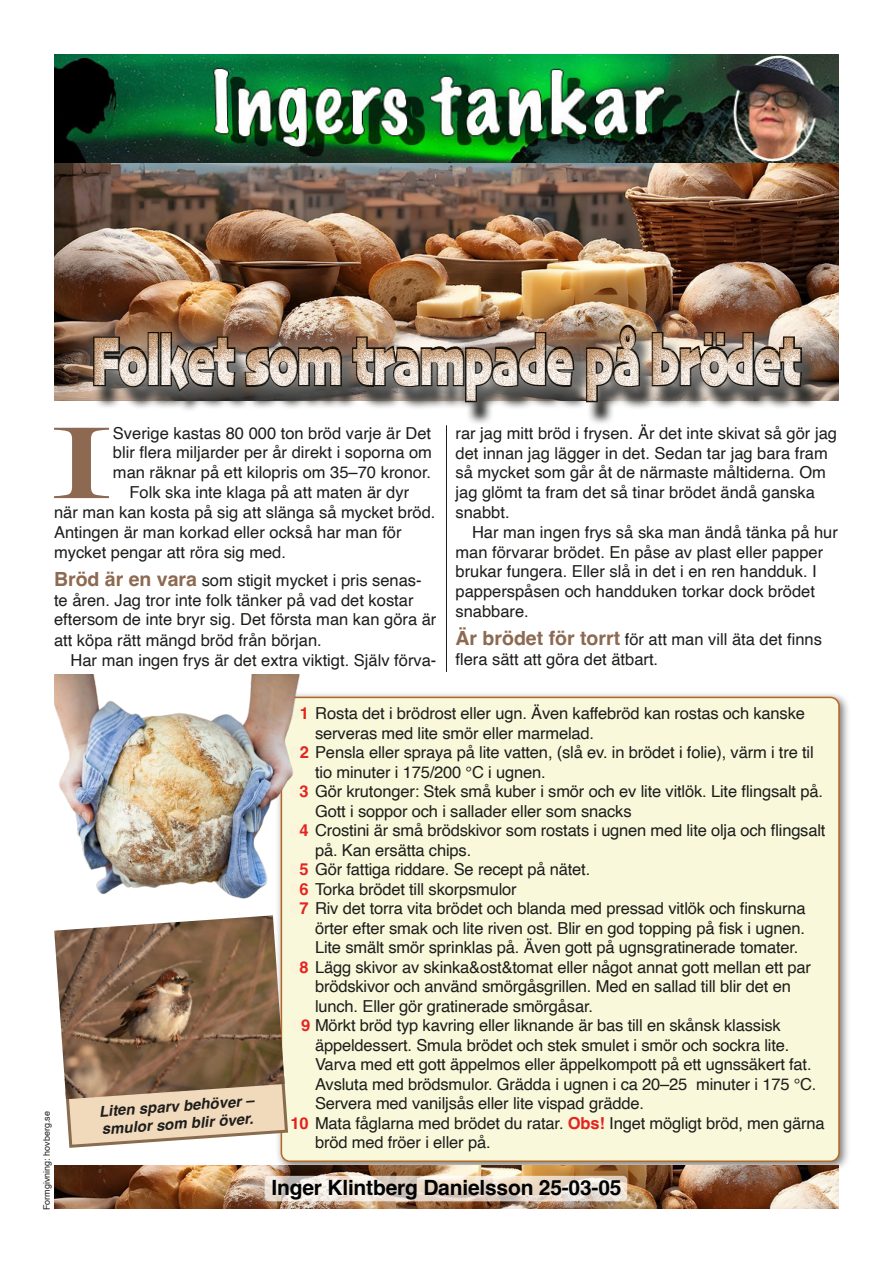
<style>
.page{position:relative;width:893px;height:1263px;background:#fff}
.page>*{position:absolute;margin:0;border:0;box-sizing:border-box;transform-origin:0 0}
.t1{font:106.35px "Times";color:#8d6951;scale:1.75 1}
.t2{font:72px "Skia";color:#fff;scale:.5 1}
.t3{font:700 21px "Helvetica";letter-spacing:-.01em;color:#020304}
.t4{font:16.5px/19.8px "Helvetica";letter-spacing:-.01em;color:#1d1d1b}
.t5{font:italic 700 15px/18px "Helvetica";color:#1d1d1b}
.t6{font:9px "Helvetica";color:#1d1d1b}
.s1{font-weight:700;font-size:19.5px;color:#8d6951}
.s2{font-weight:700;color:#fbf3da}
.s3{font-weight:700;color:#e5241d}
.s4{font-weight:700;color:#e52421}
.s5{font-weight:700;color:#e5211b}
</style>
<div class="page">
<img style="left:54px;top:162px;width:785px;height:126px">
<img style="left:54px;top:54px;width:785px;height:108px">
<div style="left:54px;top:288px;width:787px;height:151px;background:#fff;opacity:.74"></div>
<div style="left:54px;top:311px;width:813px;height:108px;background:#975111;opacity:.75"></div>
<div style="left:276px;top:691px;width:575px;height:482px;background:#1d1d1b;opacity:.6"></div>
<div style="left:281px;top:697px;width:558px;height:464px;background:#f9f8db;border-radius:9px"></div>
<img style="left:54px;top:1165px;width:785px;height:44px">
<svg style="left:265px;top:1176px;width:362px;height:25px;background:#e9ded2"></svg>
<svg style="left:66px;top:1090px;width:222px;height:59px"></svg>
<img style="left:54px;top:915px;width:231px;height:184px">
<img style="left:54px;top:674px;width:251px;height:230px">
<hr style="left:446px;top:425px;width:1px;height:247px;background:#1d1d1b">
<h2 class="t2" style="left:92px;top:318px;width:1418px">Folket som trampade på brödet</h2>
<h1 class="t1" style="left:51px;top:363px;width:37px">I</h1>
<p class="t4" style="left:113px;top:423px;width:320px">Sverige kastas 80 000 ton bröd varje är Det</p>
<p class="t4" style="left:455px;top:423px;width:383px">rar jag mitt bröd i frysen. Är det inte skivat så gör jag det innan jag lägger in det. Sedan tar jag bara fram så mycket som går åt de närmaste måltiderna. Om jag glömt ta fram det så tinar brödet ändå ganska snabbt.</p>
<p class="t4" style="left:455px;top:522px;width:384px;text-indent:16px">Har man ingen frys så ska man ändå tänka på hur man förvarar brödet. En påse av plast eller papper brukar fungera. Eller slå in det i en ren handduk. I papperspåsen och handduken torkar dock brödet snabbare.</p>
<p class="t4" style="left:455px;top:630px;width:368px"><span class="s1">Är brödet för torrt</span> för att man vill äta det finns flera sätt att göra det ätbart.</p>
<p class="t4" style="left:291px;top:704px;width:516px"><span class="s2">0</span><span class="s3">1</span> Rosta det i brödrost eller ugn. Även kaffebröd kan rostas och kanske</p>
<p class="t4" style="left:315px;top:723px;width:281px">serveras med lite smör eller marmelad.</p>
<p class="t4" style="left:291px;top:743px;width:525px"><span class="s2">0</span><span class="s4">2</span> Pensla eller spraya på lite vatten, (slå ev. in brödet i folie), värm i tre til</p>
<p class="t4" style="left:315px;top:762px;width:232px">tio minuter i 175/200 °C i ugnen.</p>
<p class="t4" style="left:291px;top:782px;width:534px"><span class="s2">0</span><span class="s4">3</span> Gör krutonger: Stek små kuber i smör och ev lite vitlök. Lite flingsalt på.</p>
<p class="t4" style="left:315px;top:801px;width:318px">Gott i soppor och i sallader eller som snacks</p>
<p class="t4" style="left:291px;top:821px;width:536px"><span class="s2">0</span><span class="s4">4</span> Crostini är små brödskivor som rostats i ugnen med lite olja och flingsalt</p>
<p class="t4" style="left:315px;top:840px;width:158px">på. Kan ersätta chips.</p>
<p class="t4" style="left:291px;top:860px;width:301px"><span class="s2">0</span><span class="s4">5</span> Gör fattiga riddare. Se recept på nätet.</p>
<p class="t4" style="left:291px;top:879px;width:228px"><span class="s2">0</span><span class="s4">6</span> Torka brödet till skorpsmulor</p>
<p class="t4" style="left:291px;top:899px;width:517px"><span class="s2">0</span><span class="s4">7</span> Riv det torra vita brödet och blanda med pressad vitlök och finskurna</p>
<p class="t4" style="left:315px;top:918px;width:491px">örter efter smak och lite riven ost. Blir en god topping på fisk i ugnen.</p>
<p class="t4" style="left:315px;top:938px;width:485px">Lite smält smör sprinklas på. Även gott på ugnsgratinerade tomater.</p>
<p class="t4" style="left:291px;top:957px;width:522px"><span class="s2">0</span><span class="s4">8</span> Lägg skivor av skinka&amp;ost&amp;tomat eller något annat gott mellan ett par</p>
<p class="t4" style="left:315px;top:977px;width:477px">brödskivor och använd smörgåsgrillen. Med en sallad till blir det en</p>
<p class="t4" style="left:315px;top:996px;width:280px">lunch. Eller gör gratinerade smörgåsar.</p>
<p class="t4" style="left:292px;top:1016px;width:490px"><span class="s2">0</span><span class="s4">9</span> Mörkt bröd typ kavring eller liknande är bas till en skånsk klassisk</p>
<p class="t4" style="left:315px;top:1035px;width:476px">äppeldessert. Smula brödet och stek smulet i smör och sockra lite.</p>
<p class="t4" style="left:315px;top:1055px;width:498px">Varva med ett gott äppelmos eller äppelkompott på ett ugnssäkert fat.</p>
<p class="t4" style="left:315px;top:1074px;width:503px">Avsluta med brödsmulor. Grädda i ugnen i ca 20–25 minuter i 175 °C.</p>
<p class="t4" style="left:315px;top:1094px;width:330px">Servera med vaniljsås eller lite vispad grädde.</p>
<p class="t4" style="left:291px;top:1113px;width:536px"><span class="s5">10</span> Mata fåglarna med brödet du ratar. <span class="s4">Obs!</span> Inget mögligt bröd, men gärna</p>
<p class="t4" style="left:315px;top:1133px;width:177px">bröd med fröer i eller på.</p>
<p class="t3" style="left:271px;top:1174px;width:351px">Inger Klintberg Danielsson 25-03-05</p>
<p class="t4" style="left:113px;top:443px;width:321px">blir flera miljarder per år direkt i soporna om</p>
<p class="t4" style="left:113px;top:463px;width:320px">man räknar på ett kilopris om 35–70 kronor.</p>
<p class="t4" style="left:129px;top:483px;width:281px">Folk ska inte klaga på att maten är dyr</p>
<p class="t4" style="left:54px;top:503px;width:383px">när man kan kosta på sig att slänga så mycket bröd.</p>
<p class="t4" style="left:54px;top:522px;width:349px">Antingen är man korkad eller också har man för</p>
<p class="t4" style="left:54px;top:542px;width:234px">mycket pengar att röra sig med.</p>
<p class="t4" style="left:54px;top:570px;width:384px"><span class="s1">Bröd är en vara</span> som stigit mycket i pris senas&shy;te åren. Jag tror inte folk tänker på vad det kostar eftersom de inte bryr sig. Det första man kan göra är att köpa rätt mängd bröd från början.</p>
<p class="t4" style="left:71px;top:651px;width:367px">Har man ingen frys är det extra viktigt. Själv förva-</p>
<p class="t5" style="left:98px;top:1104px;width:157px;rotate:-4deg">Liten sparv behöver – smulor som blir över.</p>
<p class="t6" style="left:40px;top:1210px;width:101px;rotate:-90deg">Formgivning: hovberg.se</p>
</div>
